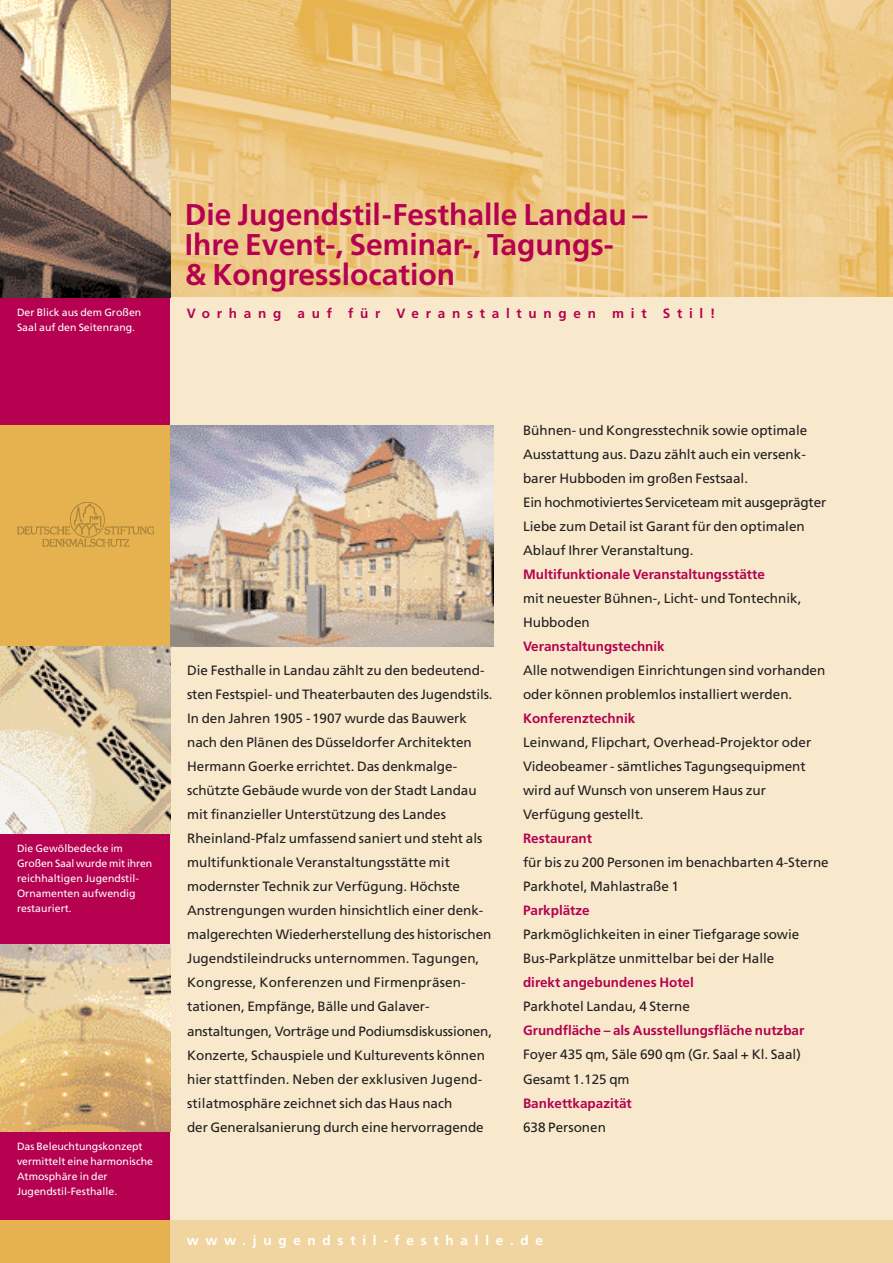
<style>
.page{position:relative;width:893px;height:1263px;background:#fff}
.page>*{position:absolute;margin:0;border:0;box-sizing:border-box;transform-origin:0 0}
.t1{font:700 30px/30px "Frutiger";color:#b5014f}
.t2{font:13.5px/24px "Frutiger";color:#231f20}
.t3{font:700 13.5px "Frutiger";color:#b5014f}
.t4{font:700 13.5px "Frutiger";letter-spacing:.5em;color:#b5014f}
.t5{font:700 13.5px "Frutiger";letter-spacing:.5em;color:#fff}
.t6{font:10.5px/15px "Frutiger";letter-spacing:.005em;color:#fff}
</style>
<div class="page">
<img style="left:170px;top:0;width:723px;height:298px">
<div style="left:0;top:0;width:170px;height:1263px;background:#b5014f"></div>
<div style="left:170px;top:298px;width:723px;height:965px;background:#f8e9cd"></div>
<img style="left:0;top:944px;width:170px;height:187px">
<img style="left:170px;top:425px;width:323px;height:221px">
<div style="left:170px;top:1220px;width:723px;height:43px;background:#f1d5a1"></div>
<div style="left:0;top:1220px;width:170px;height:43px;background:#e5b24f"></div>
<div style="left:0;top:425px;width:170px;height:221px;background:#e5b24f"></div>
<img style="left:18px;top:503px;width:135px;height:43px">
<svg style="left:0;top:0;width:170px;height:298px;background:#aa9076"></svg>
<img style="left:0;top:646px;width:170px;height:187px">
<p class="t6" style="left:17px;top:306px;width:126px">Der Blick aus dem Großen<br>Saal auf den Seitenrang.</p>
<h1 class="t1" style="left:185px;top:202px;width:464px">Die Jugendstil-Festhalle Landau –<br>Ihre Event-, Seminar-, Tagungs-<br>&amp; Kongresslocation</h1>
<p class="t4" style="left:187px;top:307px;width:530px">Vorhang auf für Veranstaltungen mit Stil!</p>
<p class="t6" style="left:17px;top:842px;width:137px">Die Gewölbedecke im<br>Großen Saal wurde mit ihren reichhaltigen Jugendstil-<br>Ornamenten aufwendig restauriert.</p>
<p class="t6" style="left:17px;top:1139px;width:137px">Das Beleuchtungskonzept vermittelt eine harmonische<br>Atmosphäre in der<br>Jugendstil-Festhalle.</p>
<p class="t2" style="left:187px;top:660px;width:307px">Die Festhalle in Landau zählt zu den bedeutend&shy;sten Festspiel- und Theaterbauten des Jugendstils.<br>In den Jahren 1905 -1907 wurde das Bauwerk nach den Plänen des Düsseldorfer Architekten Hermann Goerke errichtet. Das denkmalge&shy;schützte Gebäude wurde von der Stadt Landau mit finanzieller Unterstützung des Landes Rheinland-Pfalz umfassend saniert und steht als multifunktionale Veranstaltungsstätte mit modernster Technik zur Verfügung. Höchste Anstrengungen wurden hinsichtlich einer denk&shy;malgerechten Wiederherstellung des historischen Jugendstileindrucks unternommen. Tagungen, Kongresse, Konferenzen und Firmenpräsen&shy;tationen, Empfänge, Bälle und Galaver&shy;anstaltungen, Vorträge und Podiumsdiskussionen, Konzerte, Schauspiele und Kulturevents können hier stattfinden. Neben der exklusiven Jugend&shy;stilatmosphäre zeichnet sich das Haus nach<br>der Generalsanierung durch eine hervorragende</p>
<p class="t2" style="left:523px;top:420px;width:305px">Bühnen- und Kongresstechnik sowie optimale Ausstattung aus. Dazu zählt auch ein versenk&shy;barer Hubboden im großen Festsaal.<br>Ein hochmotiviertes Serviceteam mit ausgeprägter Liebe zum Detail ist Garant für den optimalen Ablauf Ihrer Veranstaltung.</p>
<p class="t3" style="left:523px;top:569px;width:243px">Multifunktionale Veranstaltungsstätte</p>
<p class="t2" style="left:523px;top:588px;width:280px">mit neuester Bühnen-, Licht- und Tontechnik,<br>Hubboden</p>
<p class="t3" style="left:523px;top:641px;width:143px">Veranstaltungstechnik</p>
<p class="t2" style="left:523px;top:660px;width:304px">Alle notwendigen Einrichtungen sind vorhanden oder können problemlos installiert werden.</p>
<p class="t3" style="left:523px;top:713px;width:114px">Konferenztechnik</p>
<p class="t2" style="left:523px;top:732px;width:290px">Leinwand, Flipchart, Overhead-Projektor oder Videobeamer - sämtliches Tagungsequipment wird auf Wunsch von unserem Haus zur Verfügung gestellt.</p>
<p class="t3" style="left:523px;top:833px;width:71px">Restaurant</p>
<p class="t2" style="left:523px;top:852px;width:307px">für bis zu 200 Personen im benachbarten 4-Sterne<br>Parkhotel, Mahlastraße 1</p>
<p class="t3" style="left:523px;top:905px;width:68px">Parkplätze</p>
<p class="t2" style="left:523px;top:924px;width:278px">Parkmöglichkeiten in einer Tiefgarage sowie<br>Bus-Parkplätze unmittelbar bei der Halle</p>
<p class="t3" style="left:523px;top:977px;width:172px">direkt angebundenes Hotel</p>
<p class="t2" style="left:523px;top:996px;width:168px">Parkhotel Landau, 4 Sterne</p>
<p class="t3" style="left:523px;top:1025px;width:283px">Grundfläche – als Ausstellungsfläche nutzbar</p>
<p class="t2" style="left:523px;top:1044px;width:279px">Foyer 435 qm, Säle 690 qm (Gr. Saal + Kl. Saal)<br>Gesamt 1.125 qm</p>
<p class="t3" style="left:523px;top:1097px;width:110px">Bankettkapazität</p>
<p class="t2" style="left:523px;top:1116px;width:84px">638 Personen</p>
<p class="t5" style="left:187px;top:1235px;width:358px">www.jugendstil-festhalle.de</p>
</div>
